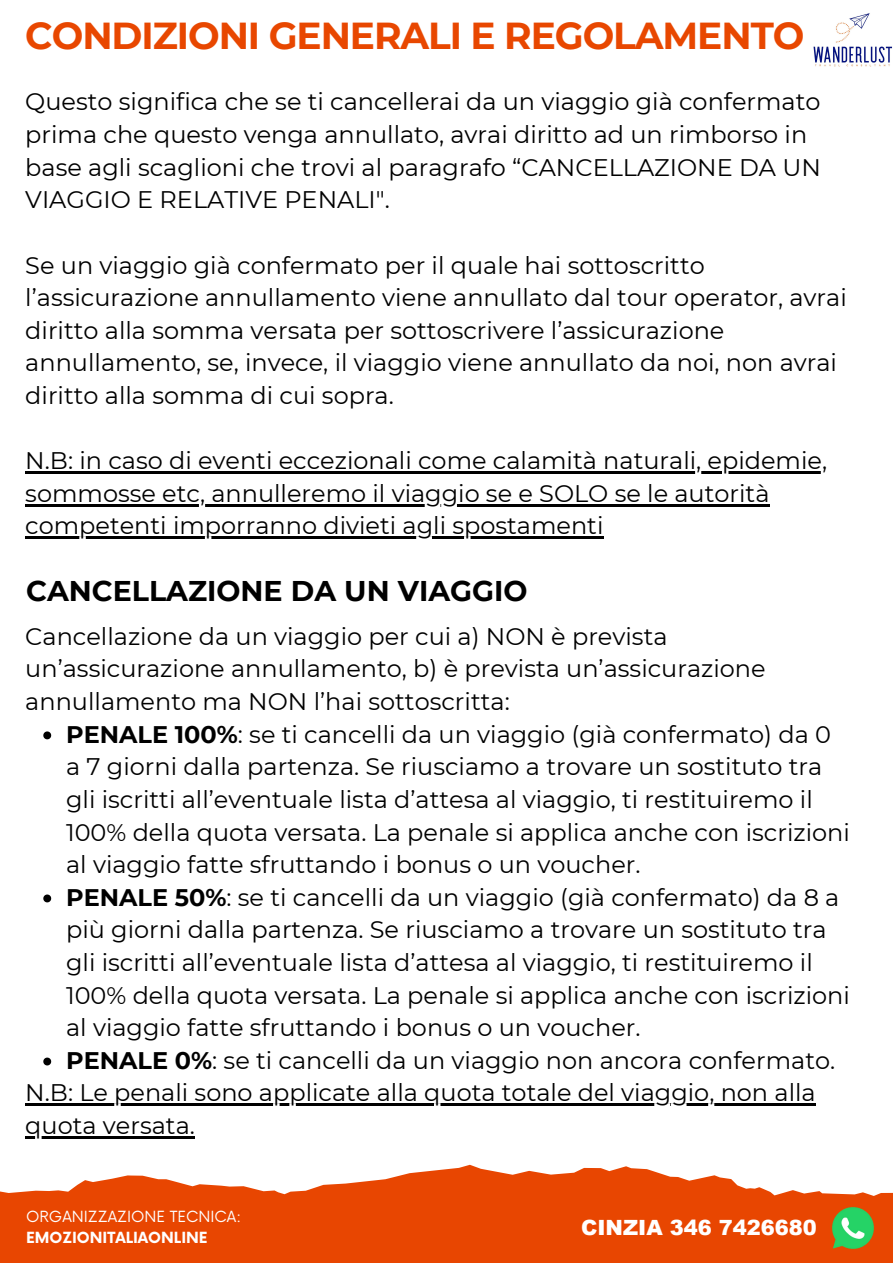
<style>
.page{position:relative;width:893px;height:1264px;background:#fff}
.page>*{position:absolute;margin:0;border:0;box-sizing:border-box;transform-origin:0 0}
.t1{font:700 37.5px "Montserrat";letter-spacing:-.03em;color:#e84700}
.t2{font:700 28.5px "Montserrat";color:#000}
.t3{font:24px/32.5px "Montserrat";color:#000}
.t4{font:900 21px "Arial";color:#fff}
.t5{font:15px "Now";color:#fff}
.t6{font:700 15px "Now";color:#fff}
.s1{font-weight:700}
</style>
<div class="page">
<svg style="left:0;top:1164px;width:892px;height:98px;fill:#e84601"></svg>
<hr style="left:25px;top:471px;width:801px;height:2px;background:#000">
<hr style="left:25px;top:504px;width:744px;height:2px;background:#000">
<hr style="left:25px;top:536px;width:578px;height:3px;background:#000">
<svg style="left:43px;top:731px;width:8px;height:8px"></svg>
<svg style="left:43px;top:894px;width:8px;height:8px"></svg>
<svg style="left:43px;top:1057px;width:8px;height:8px"></svg>
<hr style="left:25px;top:1103px;width:790px;height:2px;background:#000">
<hr style="left:25px;top:1136px;width:170px;height:2px;background:#000">
<img style="left:831px;top:1206px;width:43px;height:42px">
<img style="left:813px;top:13px;width:79px;height:54px">
<p class="t1" style="left:25px;top:12px;width:780px">CONDIZIONI GENERALI E REGOLAMENTO</p>
<p class="t3" style="left:25px;top:86px;width:797px">Questo significa che se ti cancellerai da un viaggio già confermato prima che questo venga annullato, avrai diritto ad un rimborso in base agli scaglioni che trovi al paragrafo “CANCELLAZIONE DA UN VIAGGIO E RELATIVE PENALI".</p>
<p class="t3" style="left:25px;top:249px;width:823px">Se un viaggio già confermato per il quale hai sottoscritto l’assicurazione annullamento viene annullato dal tour operator, avrai diritto alla somma versata per sottoscrivere l’assicurazione annullamento, se, invece, il viaggio viene annullato da noi, non avrai diritto alla somma di cui sopra.</p>
<p class="t3" style="left:25px;top:444px;width:803px">N.B: in caso di eventi eccezionali come calamità naturali, epidemie, sommosse etc, annulleremo il viaggio se e SOLO se le autorità competenti imporranno divieti agli spostamenti</p>
<h3 class="t2" style="left:26px;top:573px;width:503px">CANCELLAZIONE DA UN VIAGGIO</h3>
<p class="t3" style="left:25px;top:620px;width:643px">Cancellazione da un viaggio per cui a) NON è prevista</p>
<p class="t3" style="left:25px;top:652px;width:741px">un’assicurazione annullamento, b) è prevista un’assicurazione</p>
<p class="t3" style="left:25px;top:685px;width:486px">annullamento ma NON l’hai sottoscritta:</p>
<h2 class="t3" style="left:66px;top:717px;width:766px"><span class="s1">PENALE 100%</span>: se ti cancelli da un viaggio (già confermato) da 0</h2>
<p class="t3" style="left:66px;top:750px;width:757px">a 7 giorni dalla partenza. Se riusciamo a trovare un sostituto tra</p>
<p class="t3" style="left:66px;top:783px;width:748px">gli iscritti all’eventuale lista d’attesa al viaggio, ti restituiremo il</p>
<p class="t3" style="left:66px;top:815px;width:785px">100% della quota versata. La penale si applica anche con iscrizioni</p>
<p class="t3" style="left:66px;top:848px;width:576px">al viaggio fatte sfruttando i bonus o un voucher.</p>
<p class="t3" style="left:66px;top:880px;width:774px"><span class="s1">PENALE 50%</span>: se ti cancelli da un viaggio (già confermato) da 8 a</p>
<p class="t3" style="left:66px;top:913px;width:761px">più giorni dalla partenza. Se riusciamo a trovare un sostituto tra</p>
<p class="t3" style="left:66px;top:946px;width:748px">gli iscritti all’eventuale lista d’attesa al viaggio, ti restituiremo il</p>
<p class="t3" style="left:66px;top:978px;width:785px">100% della quota versata. La penale si applica anche con iscrizioni</p>
<p class="t3" style="left:66px;top:1011px;width:576px">al viaggio fatte sfruttando i bonus o un voucher.</p>
<p class="t3" style="left:66px;top:1043px;width:770px"><span class="s1">PENALE 0%</span>: se ti cancelli da un viaggio non ancora confermato.</p>
<p class="t3" style="left:25px;top:1076px;width:791px">N.B: Le penali sono applicate alla quota totale del viaggio, non alla</p>
<p class="t3" style="left:25px;top:1109px;width:171px">quota versata.</p>
<p class="t5" style="left:26px;top:1208px;width:216px">ORGANIZZAZIONE TECNICA:</p>
<p class="t6" style="left:26px;top:1228px;width:183px">EMOZIONITALIAONLINE</p>
<p class="t4" style="left:581px;top:1212px;width:237px">CINZIA 346 7426680</p>
</div>
